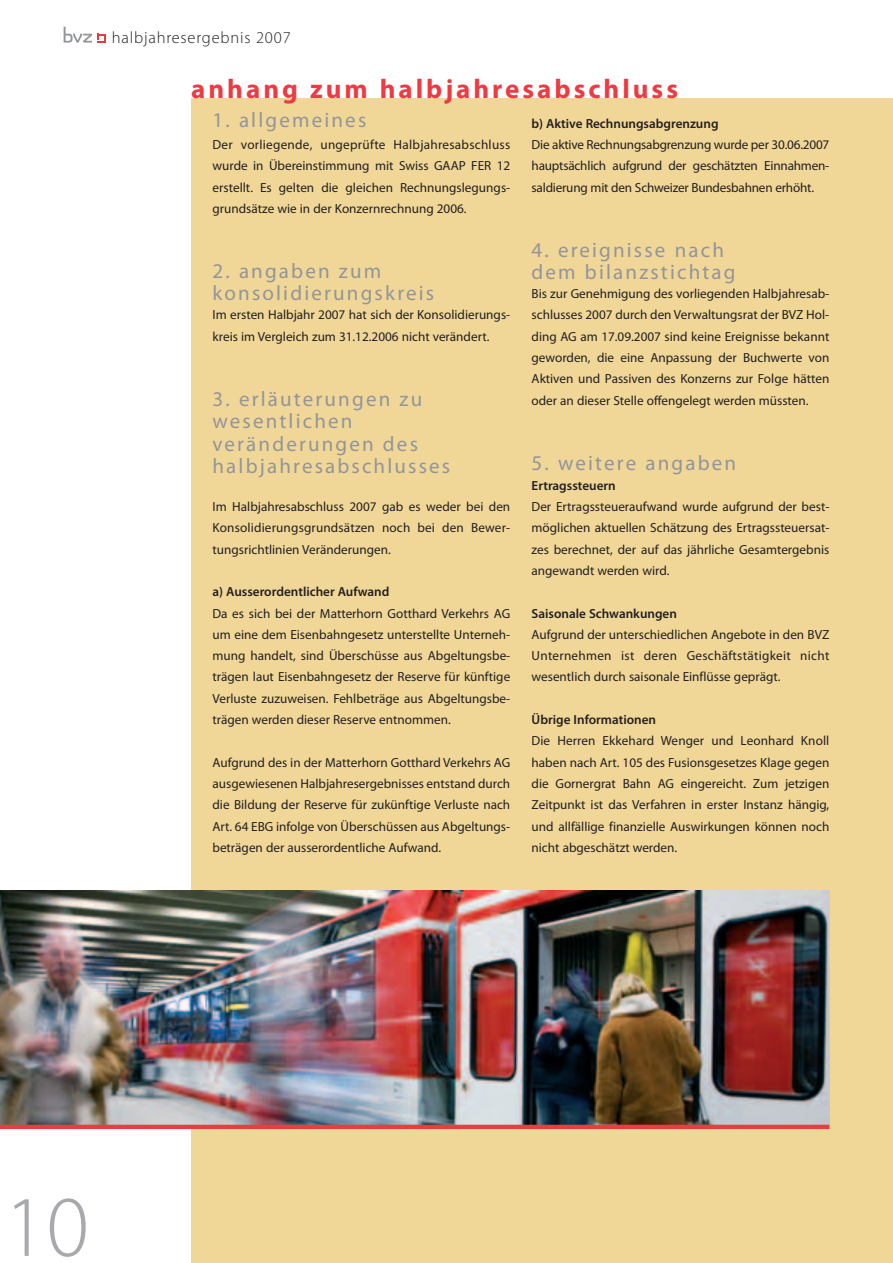
<style>
.page{position:relative;width:893px;height:1263px;background:#fff}
.page>*{position:absolute;margin:0;border:0;box-sizing:border-box;transform-origin:0 0}
.t1{font:300 87px "Myriad Pro";color:#a8a9ad}
.t2{font:700 27px "Myriad Pro";letter-spacing:.11em;color:#ee3a41}
.t3{font:21px/22.5px "Myriad Pro";letter-spacing:.1em;color:#939598}
.t4{font:300 16.5px "Myriad Pro";letter-spacing:.05em;color:#231f20}
.t5{font:13.2px/21.3px "Myriad Pro";color:#231f20;text-align:justify}
.t6{font:600 13.2px "Myriad Pro";color:#231f20}
</style>
<div class="page">
<div style="left:191px;top:98px;width:701px;height:1165px;background:#f0d798"></div>
<img style="left:0;top:891px;width:829px;height:234px">
<hr style="left:0;top:1125px;width:829px;height:4px;background:#ee3a41">
<svg style="left:64px;top:27px;width:42px;height:16px"></svg>
<p class="t4" style="left:112px;top:31px;width:180px">halbjahresergebnis 2007</p>
<h2 class="t2" style="left:191px;top:79px;width:488px">anhang zum halbjahresabschluss</h2>
<h3 class="t3" style="left:212px;top:110px;width:155px">1. allgemeines</h3>
<p class="t5" style="left:212px;top:135px;width:299px">Der vorliegende, ungeprüfte Halbjahresabschluss wurde in Übereinstimmung mit Swiss GAAP FER 12 erstellt. Es gelten die gleichen Rechnungslegungs&shy;grundsätze wie in der Konzernrechnung 2006.</p>
<p class="t6" style="left:531px;top:118px;width:188px">b) Aktive Rechnungsabgrenzung</p>
<p class="t5" style="left:531px;top:135px;width:299px">Die aktive Rechnungsabgrenzung wurde per 30.06.2007 hauptsächlich aufgrund der geschätzten Einnahmen&shy;saldierung mit den Schweizer Bundesbahnen erhöht.</p>
<h3 class="t3" style="left:212px;top:261px;width:223px">2. angaben zum konsolidierungskreis</h3>
<p class="t5" style="left:212px;top:305px;width:299px">Im ersten Halbjahr 2007 hat sich der Konsolidierungs&shy;kreis im Vergleich zum 31.12.2006 nicht verändert.</p>
<h3 class="t3" style="left:212px;top:389px;width:239px">3. erläuterungen zu wesentlichen veränderungen des halbjahresabschlusses</h3>
<p class="t5" style="left:212px;top:497px;width:299px">Im Halbjahresabschluss 2007 gab es weder bei den Konsolidierungsgrundsätzen noch bei den Bewer&shy;tungsrichtlinien Veränderungen.</p>
<p class="t6" style="left:212px;top:587px;width:178px">a) Ausserordentlicher Aufwand</p>
<p class="t5" style="left:212px;top:603px;width:299px">Da es sich bei der Matterhorn Gotthard Verkehrs AG um eine dem Eisenbahngesetz unterstellte Unterneh&shy;mung handelt, sind Überschüsse aus Abgeltungsbe&shy;trägen laut Eisenbahngesetz der Reserve für künftige Verluste zuzuweisen. Fehlbeträge aus Abgeltungsbe&shy;trägen werden dieser Reserve entnommen.</p>
<p class="t5" style="left:212px;top:753px;width:299px">Aufgrund des in der Matterhorn Gotthard Verkehrs AG ausgewiesenen Halbjahresergebnisses entstand durch die Bildung der Reserve für zukünftige Verluste nach Art. 64 EBG infolge von Überschüssen aus Abgeltungs&shy;beträgen der ausserordentliche Aufwand.</p>
<h3 class="t3" style="left:531px;top:240px;width:205px">4. ereignisse nach dem bilanzstichtag</h3>
<p class="t5" style="left:531px;top:284px;width:299px">Bis zur Genehmigung des vorliegenden Halbjahresab&shy;schlusses 2007 durch den Verwaltungsrat der BVZ Hol&shy;ding AG am 17.09.2007 sind keine Ereignisse bekannt geworden, die eine Anpassung der Buchwerte von Aktiven und Passiven des Konzerns zur Folge hätten oder an dieser Stelle offengelegt werden müssten.</p>
<h3 class="t3" style="left:531px;top:453px;width:206px">5. weitere angaben</h3>
<p class="t6" style="left:531px;top:480px;width:86px">Ertragssteuern</p>
<p class="t5" style="left:531px;top:497px;width:299px">Der Ertragssteueraufwand wurde aufgrund der best&shy;möglichen aktuellen Schätzung des Ertragssteuersat&shy;zes berechnet, der auf das jährliche Gesamtergebnis angewandt werden wird.</p>
<p class="t6" style="left:531px;top:608px;width:147px">Saisonale Schwankungen</p>
<p class="t5" style="left:531px;top:625px;width:299px">Aufgrund der unterschiedlichen Angebote in den BVZ Unternehmen ist deren Geschäftstätigkeit nicht wesentlich durch saisonale Einflüsse geprägt.</p>
<p class="t6" style="left:531px;top:715px;width:126px">Übrige Informationen</p>
<p class="t5" style="left:531px;top:731px;width:299px">Die Herren Ekkehard Wenger und Leonhard Knoll haben nach Art. 105 des Fusionsgesetzes Klage gegen die Gornergrat Bahn AG eingereicht. Zum jetzigen Zeitpunkt ist das Verfahren in erster Instanz hängig, und allfällige finanzielle Auswirkungen können noch nicht abgeschätzt werden.</p>
<h1 class="t1" style="left:4px;top:1193px;width:86px">10</h1>
</div>
